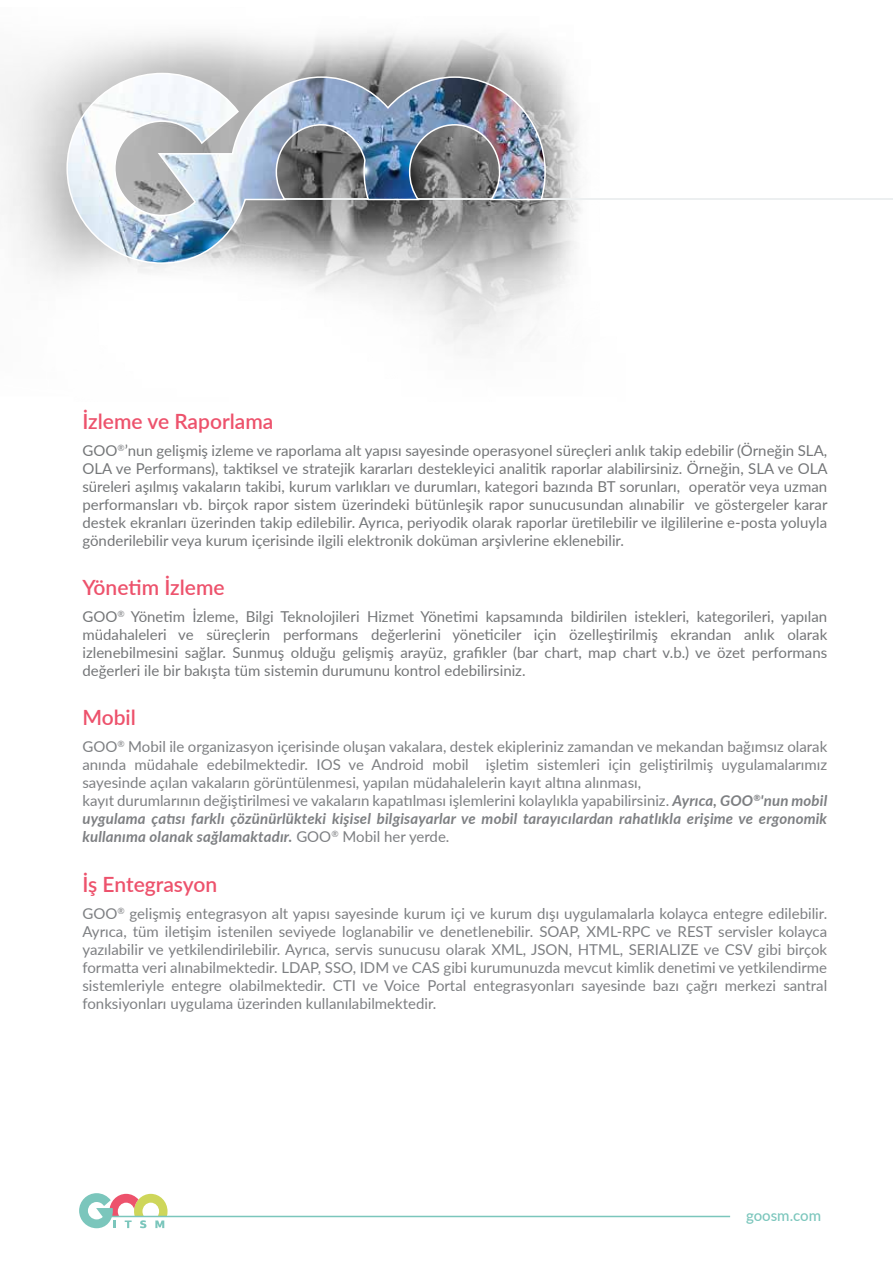
<style>
.page{position:relative;width:893px;height:1263px;background:#fff}
.page>*{position:absolute;margin:0;border:0;box-sizing:border-box;transform-origin:0 0}
.t1{font:600 21px "Lato";color:#ed526c}
.t2{font:15px/18px "Lato";color:#7d7f82}
.t3{font:15px/18px "Lato";color:#747678;text-align:justify}
.t4{font:500 15px "Lato";color:#7bc6bc}
.s1{font-weight:700;font-style:italic}
</style>
<div class="page">
<img style="left:0;top:33px;width:626px;height:311px">
<hr style="left:260px;top:199px;width:633px;height:1px;background:#eceff0">
<img style="left:66px;top:72px;width:481px;height:193px">
<hr style="left:109px;top:1216px;width:621px;height:1px;background:#7bc6bc">
<svg style="left:79px;top:1193px;width:89px;height:35px"></svg>
<h1 class="t1" style="left:82px;top:406px;width:192px">İzleme ve Raporlama</h1>
<p class="t3" style="left:82px;top:441px;width:747px">GOO<sup>®</sup>’nun gelişmiş izleme ve raporlama alt yapısı sayesinde operasyonel süreçleri anlık takip edebilir (Örneğin SLA, OLA ve Performans), taktiksel ve stratejik kararları destekleyici analitik raporlar alabilirsiniz. Örneğin, SLA ve OLA süreleri aşılmış vakaların takibi, kurum varlıkları ve durumları, kategori bazında BT sorunları, operatör veya uzman performansları vb. birçok rapor sistem üzerindeki bütünleşik rapor sunucusundan alınabilir ve göstergeler karar destek ekranları üzerinden takip edilebilir. Ayrıca, periyodik olarak raporlar üretilebilir ve ilgililerine e-posta yoluyla gönderilebilir veya kurum içerisinde ilgili elektronik doküman arşivlerine eklenebilir.</p>
<h1 class="t1" style="left:82px;top:572px;width:144px">Yönetim İzleme</h1>
<p class="t3" style="left:82px;top:607px;width:746px">GOO<sup>®</sup> Yönetim İzleme, Bilgi Teknolojileri Hizmet Yönetimi kapsamında bildirilen istekleri, kategorileri, yapılan müdahaleleri ve süreçlerin performans değerlerini yöneticiler için özelleştirilmiş ekrandan anlık olarak izlenebilmesini sağlar. Sunmuş olduğu gelişmiş arayüz, grafikler (bar chart, map chart v.b.) ve özet performans değerleri ile bir bakışta tüm sistemin durumunu kontrol edebilirsiniz.</p>
<h1 class="t1" style="left:82px;top:702px;width:55px">Mobil</h1>
<p class="t2" style="left:82px;top:737px;width:746px">GOO<sup>®</sup> Mobil ile organizasyon içerisinde oluşan vakalara, destek ekipleriniz zamandan ve mekandan bağımsız olarak anında müdahale edebilmektedir. IOS ve Android mobil işletim sistemleri için geliştirilmiş uygulamalarımız sayesinde açılan vakaların görüntülenmesi, yapılan müdahalelerin kayıt altına alınması,<br>kayıt durumlarının değiştirilmesi ve vakaların kapatılması işlemlerini kolaylıkla yapabilirsiniz. <span class="s1">Ayrıca, GOO</span><sup>®</sup><span class="s1">'nun mobil uygulama çatısı farklı çözünürlükteki kişisel bilgisayarlar ve mobil tarayıcılardan rahatlıkla erişime ve ergonomik kullanıma olanak sağlamaktadır.</span> GOO<sup>®</sup> Mobil her yerde.</p>
<h1 class="t1" style="left:82px;top:869px;width:136px">İş Entegrasyon</h1>
<p class="t2" style="left:82px;top:903px;width:746px;text-align:justify">GOO<sup>®</sup> gelişmiş entegrasyon alt yapısı sayesinde kurum içi ve kurum dışı uygulamalarla kolayca entegre edilebilir.<br>Ayrıca, tüm iletişim istenilen seviyede loglanabilir ve denetlenebilir. SOAP, XML-RPC ve REST servisler kolayca yazılabilir ve yetkilendirilebilir. Ayrıca, servis sunucusu olarak XML, JSON, HTML, SERIALIZE ve CSV gibi birçok formatta veri alınabilmektedir. LDAP, SSO, IDM ve CAS gibi kurumunuzda mevcut kimlik denetimi ve yetkilendirme sistemleriyle entegre olabilmektedir. CTI ve Voice Portal entegrasyonları sayesinde bazı çağrı merkezi santral fonksiyonları uygulama üzerinden kullanılabilmektedir.</p>
<p class="t4" style="left:746px;top:1205px;width:77px">goosm.com</p>
</div>
